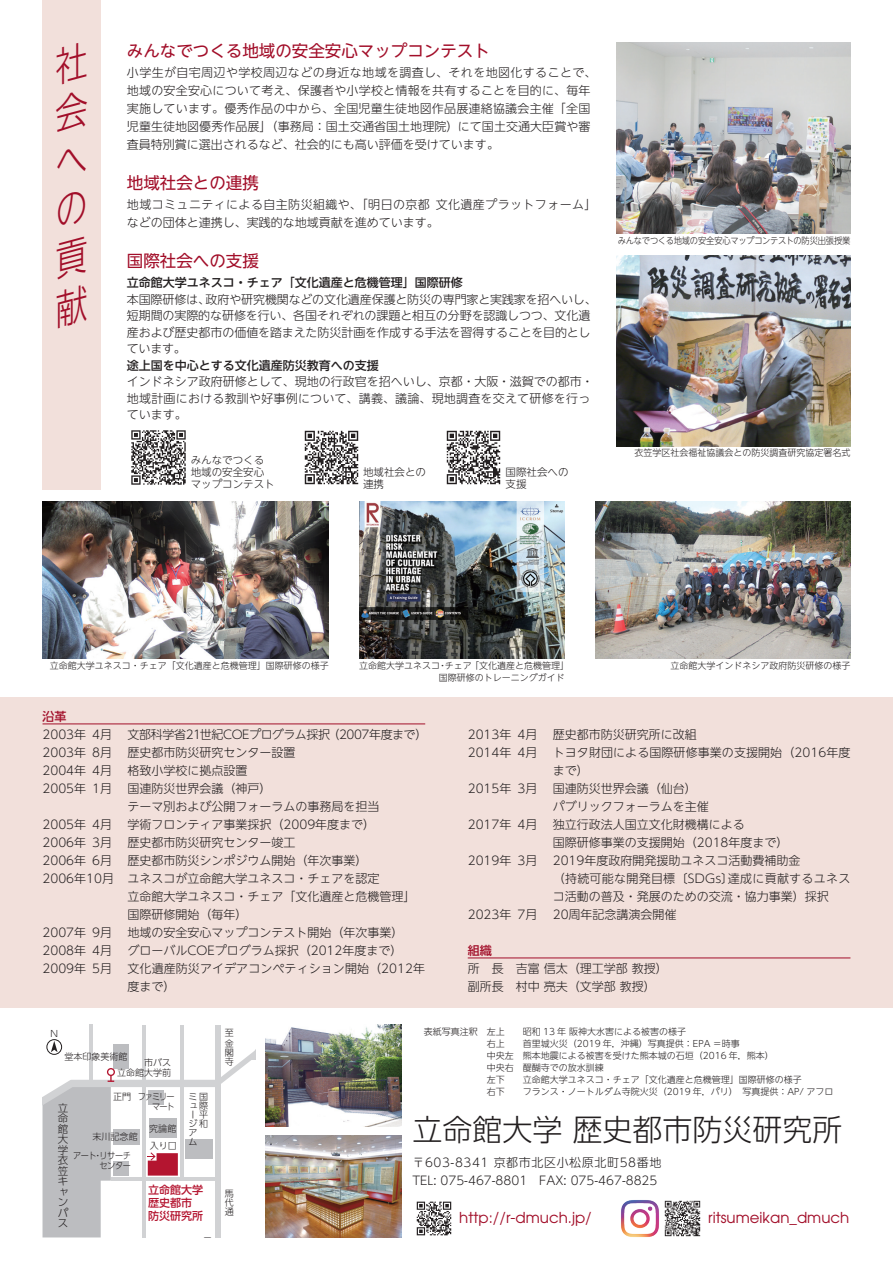
<style>
.page{position:relative;width:893px;height:1263px;background:#fff}
.page>*{position:absolute;margin:0;border:0;box-sizing:border-box;transform-origin:0 0}
.t1{font:300 30px "UD Shin Go NT Pro";color:#231f20}
.t2{font:16.5px "UD Shin Go NT Pro";color:#a20e29}
.t3{font:15px "Avant Garde";color:#a20e29}
.t4{font:300 12px/18px "UD Shin Go NT Pro";color:#231f20}
.t5{font:300 12px/18px "UD Shin Go NT Pro";letter-spacing:.02em;color:#231f20}
.t6{font:300 12px/18px "UD Shin Go NT Pro";letter-spacing:.035em;color:#231f20}
.t7{font:300 12px/18px "UD Shin Go NT Pro";letter-spacing:.025em;color:#231f20}
.t8{font:500 12px "UD Shin Go NT Pro";color:#231f20}
.t9{font:300 12px "UD Shin Go NT Pro";letter-spacing:-.035em;color:#231f20}
.t10{font:500 12px "UD Shin Go NT Pro";color:#a20e29}
.t11{font:500 10.95px/13px "UD Shin Go Pro";color:#b41530}
.t12{font:300 10.95px "UD Shin Go Pro";color:#231f20}
.t13{font:300 10.5px/12px "UD Shin Go NT Pro";color:#231f20}
.t14{font:300 10.5px/10.5px "UD Shin Go Pro";color:#231f20;text-align:justify}
.t15{font:300 9px/12px "UD Shin Go NT Pro";color:#231f20}
.t16{font:300 9px/9px "UD Shin Go Pro";color:#231f20;text-align:right}
.t17{font:300 9px "UD Shin Go NT Pro";letter-spacing:-.03em;color:#231f20;scale:.92 1}
.t18{font:300 9px/10.1px "UD Shin Go Pro";letter-spacing:-.035em;color:#231f20;text-align:right;scale:.9 1}
.t19{font:300 9px/10.1px "UD Shin Go Pro";letter-spacing:-.105em;color:#231f20;text-align:right;scale:.9 1}
</style>
<div class="page">
<div style="left:0;top:697px;width:893px;height:311px;background:#f2e0db"></div>
<img style="left:359px;top:501px;width:206px;height:158px">
<div style="left:43px;top:0;width:58px;height:489px;background:#f2e0db"></div>
<hr style="left:43px;top:723px;width:382px;height:1px;background:#a20e29">
<hr style="left:468px;top:957px;width:382px;height:1px;background:#a20e29">
<img style="left:43px;top:501px;width:286px;height:158px">
<img style="left:595px;top:501px;width:255px;height:158px">
<img style="left:617px;top:43px;width:233px;height:191px">
<img style="left:617px;top:255px;width:233px;height:191px">
<svg style="left:43px;top:1025px;width:212px;height:212px"></svg>
<img style="left:131px;top:430px;width:55px;height:55px">
<img style="left:304px;top:430px;width:55px;height:55px">
<img style="left:446px;top:430px;width:55px;height:55px">
<img style="left:416px;top:1201px;width:36px;height:35px">
<img style="left:664px;top:1200px;width:37px;height:37px">
<img style="left:266px;top:1025px;width:136px;height:102px">
<img style="left:266px;top:1135px;width:136px;height:102px">
<img style="left:621px;top:1200px;width:38px;height:37px">
<h2 class="t2" style="left:127px;top:37px;width:365px">みんなでつくる地域の安全安心マップコンテスト</h2>
<p class="t5" style="left:127px;top:63px;width:471px">小学生が自宅周辺や学校周辺などの身近な地域を調査し、それを地図化することで、地域の安全安心について考え、保護者や小学校と情報を共有することを目的に、毎年実施しています。優秀作品の中から、全国児童生徒地図作品展連絡協議会主催「全国児童生徒地図優秀作品展」（事務局：国土交通省国土地理院）にて国土交通大臣賞や審査員特別賞に選出されるなど、社会的にも高い評価を受けています。</p>
<h2 class="t2" style="left:127px;top:169px;width:134px">地域社会との連携</h2>
<p class="t6" style="left:127px;top:195px;width:471px">地域コミュニティによる自主防災組織や、「明日の京都 文化遺産プラットフォーム」などの団体と連携し、実践的な地域貢献を進めています。</p>
<h2 class="t2" style="left:127px;top:247px;width:134px">国際社会への支援</h2>
<p class="t8" style="left:127px;top:273px;width:338px">立命館大学ユネスコ・チェア「文化遺産と危機管理」国際研修</p>
<p class="t4" style="left:127px;top:290px;width:471px;line-height:16.5px">本国際研修は、政府や研究機関などの文化遺産保護と防災の専門家と実践家を招へいし、短期間の実際的な研修を行い、各国それぞれの課題と相互の分野を認識しつつ、文化遺産および歴史都市の価値を踏まえた防災計画を作成する手法を習得することを目的としています。</p>
<p class="t8" style="left:127px;top:355px;width:254px">途上国を中心とする文化遺産防災教育への支援</p>
<p class="t4" style="left:127px;top:373px;width:468px;line-height:16.5px">インドネシア政府研修として、現地の行政官を招へいし、京都・大阪・滋賀での都市・地域計画における教訓や好事例について、講義、議論、現地調査を交えて研修を行っています。</p>
<p class="t13" style="left:191px;top:453px;width:85px">みんなでつくる地域の安全安心マップコンテスト</p>
<p class="t13" style="left:363px;top:465px;width:64px">地域社会との連携</p>
<p class="t13" style="left:506px;top:465px;width:64px">国際社会への支援</p>
<p class="t17" style="left:618px;top:233px;width:254px">みんなでつくる地域の安全安心マップコンテストの防災出張授業</p>
<p class="t15" style="left:634px;top:447px;width:217px">衣笠学区社会福祉協議会との防災調査研究協定署名式</p>
<p class="t15" style="left:50px;top:659px;width:280px">立命館大学ユネスコ・チェア「文化遺産と危機管理」国際研修の様子</p>
<p class="t15" style="left:670px;top:659px;width:181px">立命館大学インド ネシア政府防災研修の様子</p>
<p class="t15" style="left:439px;top:659px;width:132px;text-indent:-79px">立命館大学ユネスコ・チェア「文化遺産と危機管理」国際研修のトレーニングガイド</p>
<p class="t10" style="left:43px;top:706px;width:25px">沿革</p>
<p class="t4" style="left:43px;top:725px;width:71px">2003年 4月</p>
<p class="t9" style="left:127px;top:724px;width:301px">文部科学省21世紀COEプログラム採択（2007年度まで）</p>
<p class="t4" style="left:43px;top:743px;width:71px">2003年 8月</p>
<p class="t4" style="left:128px;top:743px;width:170px">歴史都市防災研究センター設置</p>
<p class="t4" style="left:43px;top:761px;width:71px">2004年 4月</p>
<p class="t4" style="left:128px;top:761px;width:122px">格致小学校に拠点設置</p>
<p class="t4" style="left:43px;top:779px;width:71px">2005年 1月</p>
<p class="t4" style="left:128px;top:779px;width:254px">国連防災世界会議（神戸）<br>テーマ別および公開フォーラムの事務局を担当</p>
<p class="t4" style="left:43px;top:815px;width:71px">2005年 4月</p>
<p class="t4" style="left:128px;top:815px;width:249px">学術フロンティア事業採択（2009年度まで）</p>
<p class="t4" style="left:43px;top:833px;width:71px">2006年 3月</p>
<p class="t4" style="left:128px;top:833px;width:170px">歴史都市防災研究センター竣工</p>
<p class="t4" style="left:43px;top:851px;width:71px">2006年 6月</p>
<p class="t4" style="left:128px;top:851px;width:242px">歴史都市防災シンポジウム開始（年次事業）</p>
<p class="t4" style="left:43px;top:869px;width:339px">2006年10月 ユネスコが立命館大学ユネスコ・チェアを認定</p>
<p class="t4" style="left:128px;top:887px;width:290px">立命館大学ユネスコ・チェア「文化遺産と危機管理」</p>
<p class="t4" style="left:128px;top:905px;width:122px">国際研修開始（毎年）</p>
<p class="t4" style="left:43px;top:923px;width:71px">2007年 9月</p>
<p class="t4" style="left:43px;top:923px;width:363px;text-align:justify;text-indent:85px">地域の安全安心マップコンテスト開始（年次事業）2008年 4月 グローバルCOEプログラム採択（2012年度まで）2009年 5月</p>
<p class="t4" style="left:128px;top:959px;width:299px">文化遺産防災アイデアコンペティション開始（2012年度まで）</p>
<p class="t4" style="left:468px;top:725px;width:71px">2013年 4月</p>
<p class="t4" style="left:553px;top:725px;width:145px">歴史都市防災研究所に改組</p>
<p class="t4" style="left:468px;top:743px;width:71px">2014年 4月</p>
<p class="t4" style="left:553px;top:743px;width:299px">トヨタ財団による国際研修事業の支援開始（2016年度まで）</p>
<p class="t4" style="left:468px;top:779px;width:71px">2015年 3月</p>
<p class="t4" style="left:553px;top:779px;width:157px">国連防災世界会議（仙台）パブリックフォーラムを主催</p>
<p class="t4" style="left:468px;top:815px;width:71px">2017年 4月</p>
<p class="t4" style="left:553px;top:815px;width:237px">独立行政法人国立文化財機構による<br>国際研修事業の支援開始（2018年度まで）</p>
<p class="t4" style="left:468px;top:851px;width:71px">2019年 3月</p>
<p class="t4" style="left:553px;top:851px;width:299px">2019年度政府開発援助ユネスコ活動費補助金<br>（持続可能な開発目標〔SDGs〕達成に貢献するユネスコ活動の普及・発展のための交流・協力事業）採択</p>
<p class="t4" style="left:468px;top:905px;width:71px">2023年 7月</p>
<p class="t4" style="left:553px;top:905px;width:125px">20周年記念講演会開催</p>
<p class="t10" style="left:468px;top:940px;width:25px">組織</p>
<p class="t4" style="left:468px;top:959px;width:201px">所　長　吉富 信太（理工学部 教授）副所長　村中 亮夫（文学部 教授）</p>
<p class="t16" style="left:50px;top:1028px;width:9px">N</p>
<p class="t16" style="left:65px;top:1052px;width:65px">堂本印象美術館</p>
<p class="t16" style="left:117px;top:1057px;width:56px;line-height:10.1px">市バス<br>立命館大学前</p>
<p class="t16" style="left:113px;top:1092px;width:20px">正門</p>
<p class="t16" style="left:93px;top:1132px;width:47px">末川記念館</p>
<p class="t16" style="left:188px;top:1092px;width:21px;text-align:left">ミ国ュ際ー<br>ジ和ア<br>ム</p>
<p class="t19" style="left:138px;top:1091px;width:43px">ファミリーマート</p>
<p class="t14" style="left:58px;top:1102px;width:12px">立命館大学衣笠キャンパス</p>
<p class="t16" style="left:199px;top:1110px;width:10px">平</p>
<p class="t16" style="left:149px;top:1123px;width:29px">究論館</p>
<p class="t16" style="left:150px;top:1141px;width:29px">入り口</p>
<p class="t11" style="left:148px;top:1183px;width:57px">立命館大学歴史都市防災研究所</p>
<p class="t18" style="left:73px;top:1150px;width:66px">アート・リサーチセンター</p>
<p class="t12" style="left:202px;top:1233px;width:13px">〒</p>
<p class="t16" style="left:225px;top:1027px;width:11px">至</p>
<p class="t16" style="left:225px;top:1056px;width:11px">寺</p>
<p class="t16" style="left:225px;top:1038px;width:11px">金</p>
<p class="t16" style="left:225px;top:1047px;width:11px">閣</p>
<p class="t16" style="left:225px;top:1189px;width:11px">馬</p>
<p class="t16" style="left:225px;top:1198px;width:11px">代</p>
<p class="t16" style="left:225px;top:1207px;width:11px">通</p>
<p class="t15" style="left:487px;top:1025px;width:348px;text-indent:-63px">表紙写真注釈 左上　　昭和 13 年 阪神大水害による被害の様子<br>右上　　首里城火災（2019 年，沖縄）写真提供：EPA ＝時事<br>中央左　熊本地震による被害を受けた熊本城の石垣（2016 年，熊本）<br>中央右　醍醐寺での放水訓練<br>左下　　立命館大学ユネスコ・チェア「文化遺産と危機管理」国際研修の様子<br>右下　　フランス・ノートルダム寺院火災（2019 年，パリ）　写真提供：AP/ アフロ</p>
<h1 class="t1" style="left:412px;top:1105px;width:431px">立命館大学 歴史都市防災研究所</h1>
<p class="t7" style="left:412px;top:1153px;width:250px">〒603-8341 京都市北区小松原北町58番地<br>TEL: 075-467-8801　FAX: 075-467-8825</p>
<p class="t3" style="left:459px;top:1208px;width:134px">http://r-dmuch.jp/</p>
<p class="t3" style="left:708px;top:1208px;width:143px">ritsumeikan_dmuch</p>
</div>
